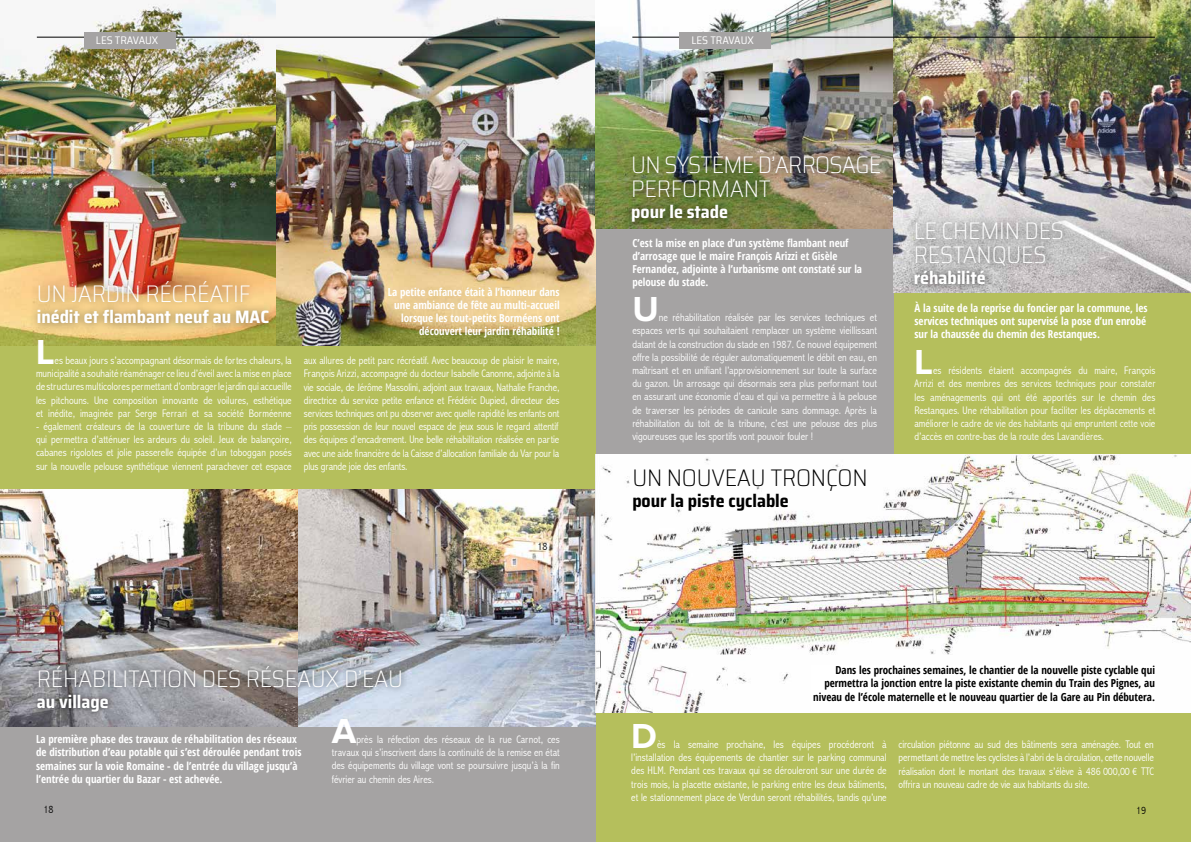
<style>
.page{position:relative;width:1191px;height:842px;background:#fff}
.page>*{position:absolute;margin:0;border:0;box-sizing:border-box;transform-origin:0 0}
.t1{font:700 36px "Proxima Nova A";color:#fff}
.t2{font:200 semi-condensed 24px/24px "Saira";letter-spacing:-.01em;color:#fff}
.t3{font:200 semi-condensed 24px/24px "Saira";letter-spacing:-.03em;color:#fff}
.t4{font:200 semi-condensed 24px "Saira";letter-spacing:-.01em;color:#000}
.t5{font:700 semi-condensed 18px "Saira";color:#fff}
.t6{font:700 semi-condensed 18px "Saira";color:#000}
.t7{font:300 condensed 11px/13.2px "Abadi";color:#fff;text-align:justify}
.t8{font:700 11px/13.2px "Open Sans Condensed";color:#fff}
.t9{font:700 11px/13.2px "Open Sans Condensed";color:#000;text-align:right}
.t10{font:semi-condensed 11px "Saira";color:#fff}
.t11{font:300 condensed 11px "Abadi";color:#000}
</style>
<div class="page">
<div style="left:893px;top:235px;width:298px;height:253px;background:#b5bf5c"></div>
<div style="left:595px;top:646px;width:596px;height:196px;background:#b5bf5c"></div>
<div style="left:596px;top:229px;width:297px;height:237px;background:#a5a3a3"></div>
<div style="left:0;top:630px;width:596px;height:212px;background:#a5a3a3"></div>
<div style="left:0;top:224px;width:596px;height:286px;background:#b5bf5c"></div>
<img style="left:0;top:490px;width:596px;height:236px">
<img style="left:275px;top:0;width:321px;height:346px">
<img style="left:0;top:0;width:275px;height:346px">
<div style="left:28px;top:272px;width:249px;height:61px;background:#000;opacity:.51"></div>
<img style="left:596px;top:0;width:297px;height:229px">
<div style="left:623px;top:143px;width:265px;height:87px;background:#000;opacity:.75"></div>
<img style="left:893px;top:0;width:298px;height:293px">
<div style="left:32px;top:660px;width:375px;height:58px;background:#000;opacity:.75"></div>
<hr style="left:37px;top:37px;width:522px;height:1px;background:#000">
<div style="left:84px;top:32px;width:92px;height:17px;background:#a5a3a3"></div>
<hr style="left:632px;top:37px;width:523px;height:1px;background:#000">
<div style="left:679px;top:32px;width:92px;height:17px;background:#a5a3a3"></div>
<div style="left:905px;top:213px;width:167px;height:80px;background:#000;opacity:.75"></div>
<img style="left:595px;top:454px;width:596px;height:258px">
<div style="left:812px;top:666px;width:343px;height:45px;background:#fff"></div>
<p class="t10" style="left:96px;top:32px;width:64px">LES TRAVAUX</p>
<p class="t10" style="left:691px;top:32px;width:64px">LES TRAVAUX</p>
<h2 class="t2" style="left:37px;top:281px;width:215px">UN JARDIN RÉCRÉATIF</h2>
<h3 class="t5" style="left:37px;top:303px;width:234px">inédit et flambant neuf au MAC</h3>
<h1 class="t1" style="left:36px;top:331px;width:20px">L</h1>
<p class="t7" style="left:36px;top:354px;width:257px;text-indent:19px">es beaux jours s’accompagnant désormais de fortes chaleurs, la municipalité a souhaité réaménager ce lieu d’éveil avec la mise en place de structures multicolores permettant d’ombrager le jardin qui accueille les pitchouns. Une composition innovante de voilures, esthétique et inédite, imaginée par Serge Ferrari et sa société Borméenne</p>
<p class="t7" style="left:36px;top:420px;width:257px">- également créateurs de la couverture de la tribune du stade – qui permettra d’atténuer les ardeurs du soleil. Jeux de balançoire, cabanes rigolotes et jolie passerelle équipée d’un toboggan posés sur la nouvelle pelouse synthétique viennent parachever cet espace</p>
<p class="t8" style="left:388px;top:285px;width:173px;text-align:right">La petite enfance était à l’honneur dans une ambiance de fête au multi-accueil lorsque les tout-petits Borméens ont découvert leur jardin réhabilité !</p>
<p class="t7" style="left:304px;top:354px;width:257px">aux allures de petit parc récréatif. Avec beaucoup de plaisir le maire, François Arizzi, accompagné du docteur Isabelle Canonne, adjointe à la vie sociale, de Jérôme Massolini, adjoint aux travaux, Nathalie Franche, directrice du service petite enfance et Frédéric Dupied, directeur des services techniques ont pu observer avec quelle rapidité les enfants ont pris possession de leur nouvel espace de jeux sous le regard attentif des équipes d’encadrement. Une belle réhabilitation réalisée en partie avec une aide financière de la Caisse d’allocation familiale du Var pour la plus grande joie des enfants.</p>
<p class="t11" style="left:537px;top:540px;width:12px">18</p>
<h2 class="t3" style="left:631px;top:152px;width:251px">UN SYSTÈME D’ARROSAGE<br>PERFORMANT</h2>
<h3 class="t5" style="left:631px;top:198px;width:98px">pour le stade</h3>
<p class="t8" style="left:632px;top:236px;width:231px">C’est la mise en place d’un système flambant neuf d’arrosage que le maire François Arizzi et Gisèle Fernandez, adjointe à l’urbanisme ont constaté sur la pelouse du stade.</p>
<h1 class="t1" style="left:632px;top:289px;width:28px">U</h1>
<p class="t7" style="left:632px;top:311px;width:246px;text-indent:26px">ne réhabilitation réalisée par les services techniques et espaces verts qui souhaitaient remplacer un système vieillissant datant de la construction du stade en 1987. Ce nouvel équipement offre la possibilité de réguler automatiquement le débit en eau, en maîtrisant et en unifiant l’approvisionnement sur toute la surface du gazon. Un arrosage qui désormais sera plus performant tout en assurant une économie d’eau et qui va permettre à la pelouse de traverser les périodes de canicule sans dommage. Après la réhabilitation du toit de la tribune, c’est une pelouse des plus vigoureuses que les sportifs vont pouvoir fouler !</p>
<h2 class="t4" style="left:632px;top:460px;width:237px">UN NOUVEAU TRONÇON</h2>
<h3 class="t6" style="left:632px;top:487px;width:158px">pour la piste cyclable</h3>
<h2 class="t2" style="left:913px;top:218px;width:152px">LE CHEMIN DES<br>RESTANQUES</h2>
<h3 class="t5" style="left:913px;top:264px;width:73px">réhabilité</h3>
<p class="t8" style="left:914px;top:301px;width:235px">À la suite de la reprise du foncier par la commune, les services techniques ont supervisé la pose d’un enrobé sur la chaussée du chemin des Restanques.</p>
<h1 class="t1" style="left:914px;top:342px;width:20px">L</h1>
<p class="t7" style="left:914px;top:364px;width:242px;text-indent:19px">es résidents étaient accompagnés du maire, François Arrizi et des membres des services techniques pour constater les aménagements qui ont été apportés sur le chemin des Restanques. Une réhabilitation pour faciliter les déplacements et améliorer le cadre de vie des habitants qui empruntent cette voie d’accès en contre-bas de la route des Lavandières.</p>
<h2 class="t2" style="left:37px;top:666px;width:368px">RÉHABILITATION DES RÉSEAUX D’EAU</h2>
<h3 class="t5" style="left:37px;top:688px;width:73px">au village</h3>
<h1 class="t1" style="left:332px;top:711px;width:26px">A</h1>
<p class="t8" style="left:36px;top:732px;width:267px">La première phase des travaux de réhabilitation des réseaux de distribution d’eau potable qui s’est déroulée pendant trois semaines sur la voie Romaine - de l’entrée du village jusqu’à l’entrée du quartier du Bazar - est achevée.</p>
<p class="t7" style="left:332px;top:733px;width:229px;text-indent:25px">près la réfection des réseaux de la rue Carnot, ces travaux qui s’inscrivent dans la continuité de la remise en état des équipements du village vont se poursuivre jusqu’à la fin février au chemin des Aires.</p>
<p class="t9" style="left:813px;top:663px;width:343px">Dans les prochaines semaines, le chantier de la nouvelle piste cyclable qui permettra la jonction entre la piste existante chemin du Train des Pignes, au niveau de l’école maternelle et le nouveau quartier de la Gare au Pin débutera.</p>
<h1 class="t1" style="left:631px;top:716px;width:27px">D</h1>
<p class="t7" style="left:631px;top:738px;width:257px;text-indent:26px">ès la semaine prochaine, les équipes procéderont à l’installation des équipements de chantier sur le parking communal des HLM. Pendant ces travaux qui se dérouleront sur une durée de trois mois, la placette existante, le parking entre les deux bâtiments, et le stationnement place de Verdun seront réhabilités, tandis qu’une</p>
<p class="t7" style="left:898px;top:738px;width:257px">circulation piétonne au sud des bâtiments sera aménagée. Tout en permettant de mettre les cyclistes à l’abri de la circulation, cette nouvelle réalisation dont le montant des travaux s’élève à 486 000,00 € TTC offrira un nouveau cadre de vie aux habitants du site.</p>
<p class="t11" style="left:44px;top:803px;width:12px">18</p>
<p class="t11" style="left:1136px;top:803px;width:12px">19</p>
</div>
